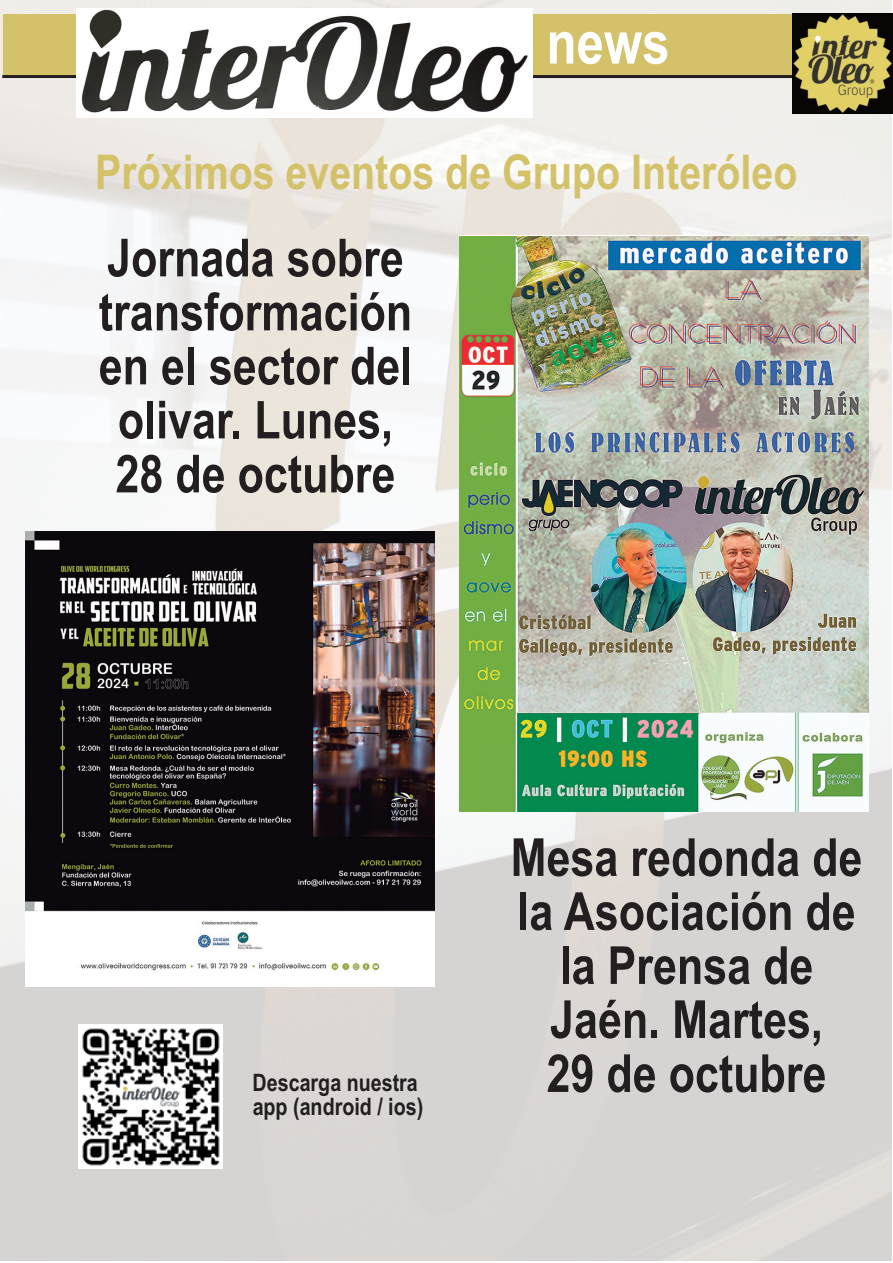
<style>
.page{position:relative;width:893px;height:1263px;background:#fff}
.page>*{position:absolute;margin:0;border:0;box-sizing:border-box;transform-origin:0 0}
.t1{font:700 60px "Arial Narrow";color:#fff}
.t2{font:700 52.5px/54px "Arial Narrow";color:#231f20;text-align:center}
.t3{font:700 48px "Arial Narrow";color:#d3c269}
.t4{font:700 24px "Arial Narrow";color:#231f20}
</style>
<div class="page">
<img style="left:0;top:0;width:891px;height:1260px">
<div style="left:3px;top:14px;width:813px;height:63px;background:#d3c269"></div>
<hr style="left:2px;top:75px;width:813px;height:3px;background:#231f20">
<img style="left:793px;top:13px;width:100px;height:100px">
<img style="left:77px;top:8px;width:456px;height:109px">
<img style="left:26px;top:532px;width:408px;height:454px">
<img style="left:460px;top:236px;width:409px;height:575px">
<img style="left:79px;top:1025px;width:144px;height:144px">
<p class="t1" style="left:546px;top:8px;width:125px">news</p>
<p class="t3" style="left:95px;top:144px;width:704px">Próximos eventos de Grupo Interóleo</p>
<p class="t2" style="left:99px;top:231px;width:315px">Jornada sobre transformación en el sector del olivar. Lunes,<br>28 de octubre</p>
<p class="t4" style="left:253px;top:1069px;width:167px">Descarga nuestra</p>
<p class="t4" style="left:253px;top:1093px;width:172px">app (android / ios)</p>
<p class="t2" style="left:511px;top:831px;width:353px">Mesa redonda de la Asociación de la Prensa de<br>Jaén. Martes,</p>
<p class="t2" style="left:546px;top:1047px;width:281px">29 de octubre</p>
</div>
